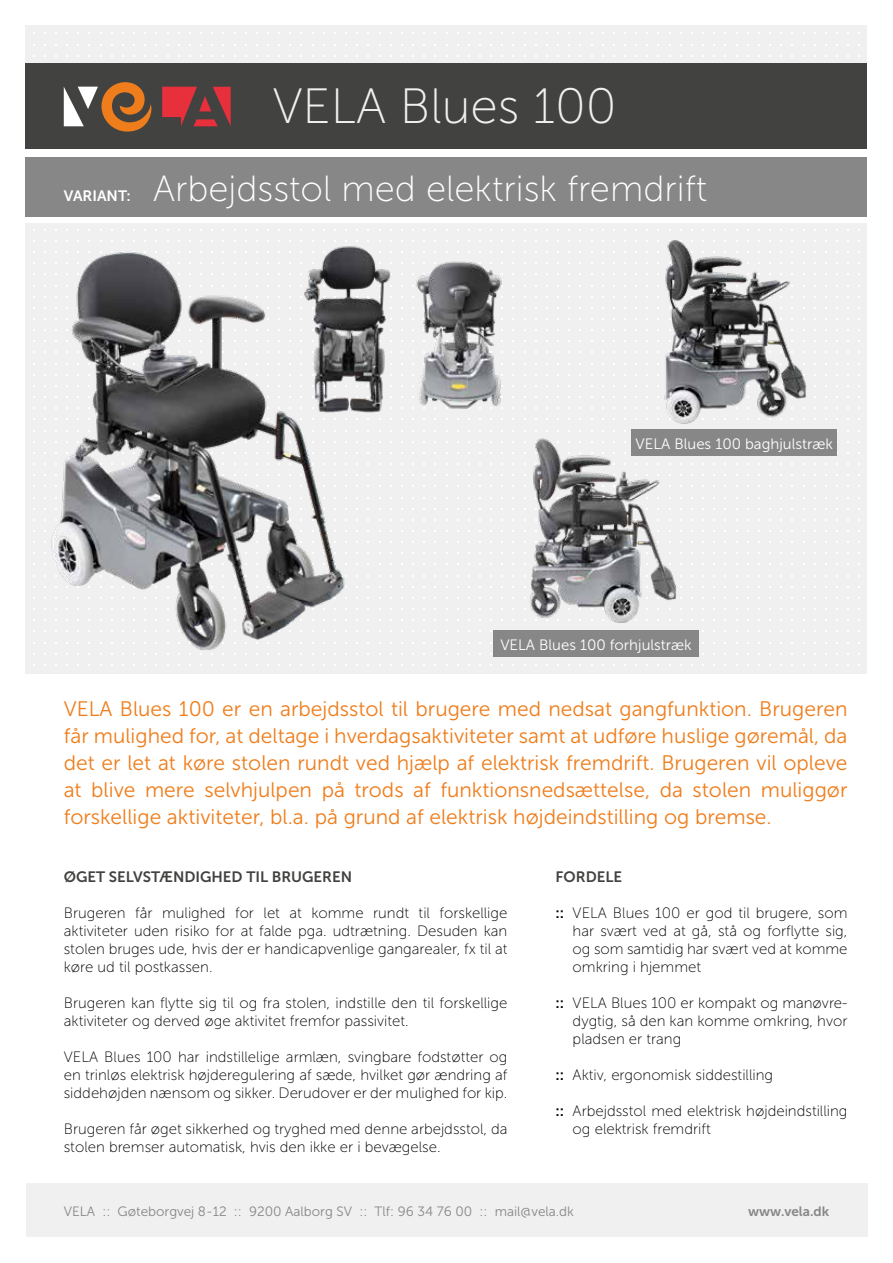
<style>
.page{position:relative;width:893px;height:1263px;background:#fff}
.page>*{position:absolute;margin:0;border:0;box-sizing:border-box;transform-origin:0 0}
.t1{font:49.5px "Museo Sans 100";color:#f0f0f0}
.t2{font:36.3px "Museo Sans 100";color:#fff}
.t3{font:21px/27px "Museo Sans 300";color:#ef7d1b;text-align:justify}
.t4{font:15px/18px "Museo Sans 100";color:#000;text-align:justify}
.t5{font:15px "Museo Sans 300";color:#fff}
.t6{font:15px "Museo Sans 700";color:#424241}
.t7{font:15px "Museo Sans 700";color:#fff}
.t8{font:13.5px "Museo Sans 300";color:#878787}
.t9{font:13.5px "Museo Sans 700";color:#878787}
.s1{font-family:"Museo Sans 700"}
</style>
<div class="page">
<div style="left:26px;top:224px;width:841px;height:450px;background:#f0f0f0"></div>
<div style="left:26px;top:26px;width:841px;height:38px;background:#f0f0f0"></div>
<div style="left:26px;top:64px;width:841px;height:85px;background:#424241"></div>
<svg style="left:84px;top:87px;width:14px;height:22px"></svg>
<svg style="left:199px;top:96px;width:12px;height:15px"></svg>
<svg style="left:213px;top:87px;width:18px;height:39px"></svg>
<svg style="left:197px;top:119px;width:21px;height:7px"></svg>
<svg style="left:64px;top:87px;width:20px;height:39px"></svg>
<svg style="left:162px;top:87px;width:35px;height:39px"></svg>
<svg style="left:101px;top:82px;width:51px;height:50px"></svg>
<div style="left:26px;top:157px;width:841px;height:60px;background:#878787"></div>
<img style="left:25px;top:204px;width:343px;height:448px">
<div style="left:26px;top:1183px;width:841px;height:53px;background:#f0f0f0"></div>
<img style="left:277px;top:227px;width:137px;height:186px">
<img style="left:645px;top:223px;width:179px;height:201px">
<img style="left:392px;top:230px;width:134px;height:181px">
<img style="left:506px;top:410px;width:180px;height:213px">
<div style="left:493px;top:630px;width:206px;height:27px;background:#878787"></div>
<div style="left:632px;top:429px;width:205px;height:27px;background:#878787"></div>
<p class="t7" style="left:64px;top:187px;width:68px">VARIANT:</p>
<h1 class="t1" style="left:273px;top:80px;width:346px">VELA Blues 100</h1>
<h2 class="t2" style="left:153px;top:169px;width:556px">Arbejdsstol med elektrisk fremdrift</h2>
<p class="t5" style="left:636px;top:435px;width:199px">VELA Blues 100 baghjulstræk</p>
<p class="t5" style="left:500px;top:636px;width:193px">VELA Blues 100 forhjulstræk</p>
<p class="t3" style="left:64px;top:696px;width:785px">VELA Blues 100 er en arbejdsstol til brugere med nedsat gangfunktion. Brugeren får mulighed for, at deltage i hverdagsaktiviteter samt at udføre huslige gøremål, da det er let at køre stolen rundt ved hjælp af elektrisk fremdrift. Brugeren vil opleve at blive mere selvhjulpen på trods af funktionsnedsættelse, da stolen muliggør forskellige aktiviteter, bl.a. på grund af elektrisk højdeindstilling og bremse.</p>
<p class="t6" style="left:64px;top:868px;width:290px">ØGET SELVSTÆNDIGHED TIL BRUGEREN</p>
<p class="t4" style="left:64px;top:904px;width:445px">Brugeren får mulighed for let at komme rundt til forskellige aktiviteter uden risiko for at falde pga. udtrætning. Desuden kan stolen bruges ude, hvis der er handicapvenlige gangarealer, fx til at køre ud til postkassen.</p>
<p class="t4" style="left:64px;top:994px;width:445px">Brugeren kan flytte sig til og fra stolen, indstille den til forskellige aktiviteter og derved øge aktivitet fremfor passivitet.</p>
<p class="t4" style="left:64px;top:1048px;width:445px">VELA Blues 100 har indstillelige armlæn, svingbare fodstøtter og en trinløs elektrisk højderegulering af sæde, hvilket gør ændring af siddehøjden nænsom og sikker. Derudover er der mulighed for kip.</p>
<p class="t4" style="left:64px;top:1120px;width:445px">Brugeren får øget sikkerhed og tryghed med denne arbejdsstol, da stolen bremser automatisk, hvis den ikke er i bevægelse.</p>
<p class="t6" style="left:556px;top:868px;width:68px">FORDELE</p>
<p class="t4" style="left:573px;top:904px;width:276px;text-indent:-17px"><span class="s1">::</span> VELA Blues 100 er god til brugere, som har svært ved at gå, stå og forflytte sig, og som samtidig har svært ved at komme omkring i hjemmet</p>
<p class="t4" style="left:573px;top:994px;width:276px;text-indent:-17px"><span class="s1">::</span> VELA Blues 100 er kompakt og manøvre&shy;dygtig, så den kan komme omkring, hvor pladsen er trang</p>
<p class="t4" style="left:556px;top:1066px;width:219px"><span class="s1">::</span> Aktiv, ergonomisk siddestilling</p>
<p class="t4" style="left:573px;top:1102px;width:276px;text-indent:-17px"><span class="s1">::</span> Arbejdsstol med elektrisk højdeindstilling og elektrisk fremdrift</p>
<p class="t8" style="left:64px;top:1204px;width:512px">VELA :: Gøteborgvej 8-12 :: 9200 Aalborg SV :: Tlf: 96 34 76 00 :: mail@vela.dk</p>
<p class="t9" style="left:748px;top:1203px;width:83px">www.vela.dk</p>
</div>
